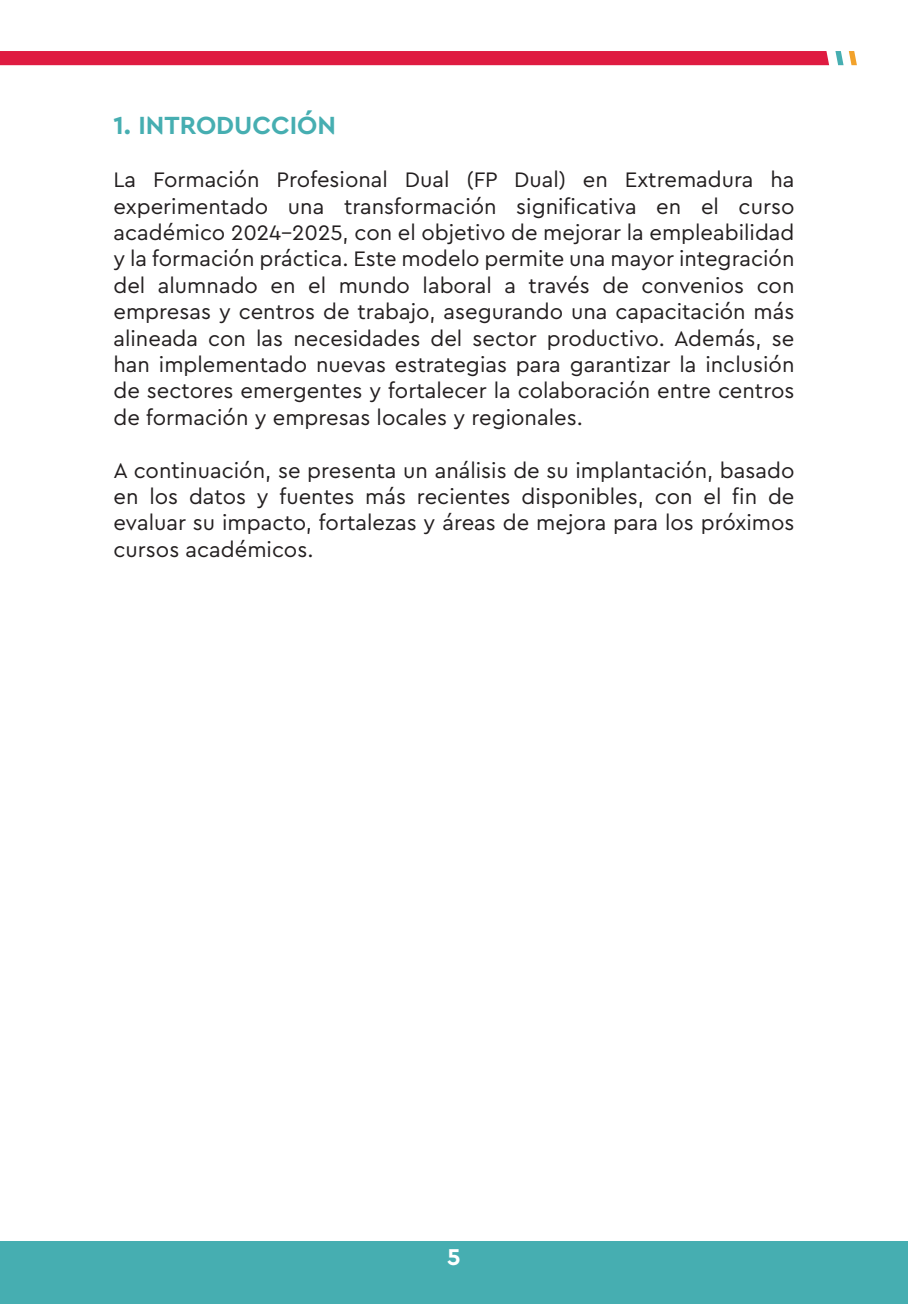
<style>
.page{position:relative;width:908px;height:1304px;background:#fff}
.page>*{position:absolute;margin:0;border:0;box-sizing:border-box;transform-origin:0 0}
.t1{font:700 26px "Cera Pro";color:#46aeb1}
.t2{font:700 24px "Cera Pro";color:#fff}
.t3{font:22px/26.4px "Cera Pro";color:#231f20;text-align:justify}
</style>
<div class="page">
<div style="left:0;top:1242px;width:907px;height:62px;background:#46aeb1"></div>
<div style="left:0;top:51px;width:828px;height:14px;background:#df1b41"></div>
<svg style="left:835px;top:51px;width:21px;height:14px"></svg>
<p class="t1" style="left:113px;top:108px;width:224px">1. INTRODUCCIÓN</p>
<p class="t3" style="left:113px;top:166px;width:682px">La Formación Profesional Dual (FP Dual) en Extremadura ha experimentado una transformación significativa en el curso académico 2024-2025, con el objetivo de mejorar la empleabilidad y la formación práctica. Este modelo permite una mayor integración del alumnado en el mundo laboral a través de convenios con empresas y centros de trabajo, asegurando una capacitación más alineada con las necesidades del sector productivo. Además, se han implementado nuevas estrategias para garantizar la inclusión de sectores emergentes y fortalecer la colaboración entre centros de formación y empresas locales y regionales.</p>
<p class="t3" style="left:113px;top:456px;width:682px">A continuación, se presenta un análisis de su implantación, basado en los datos y fuentes más recientes disponibles, con el fin de evaluar su impacto, fortalezas y áreas de mejora para los próximos cursos académicos.</p>
<p class="t2" style="left:447px;top:1241px;width:15px">5</p>
</div>
